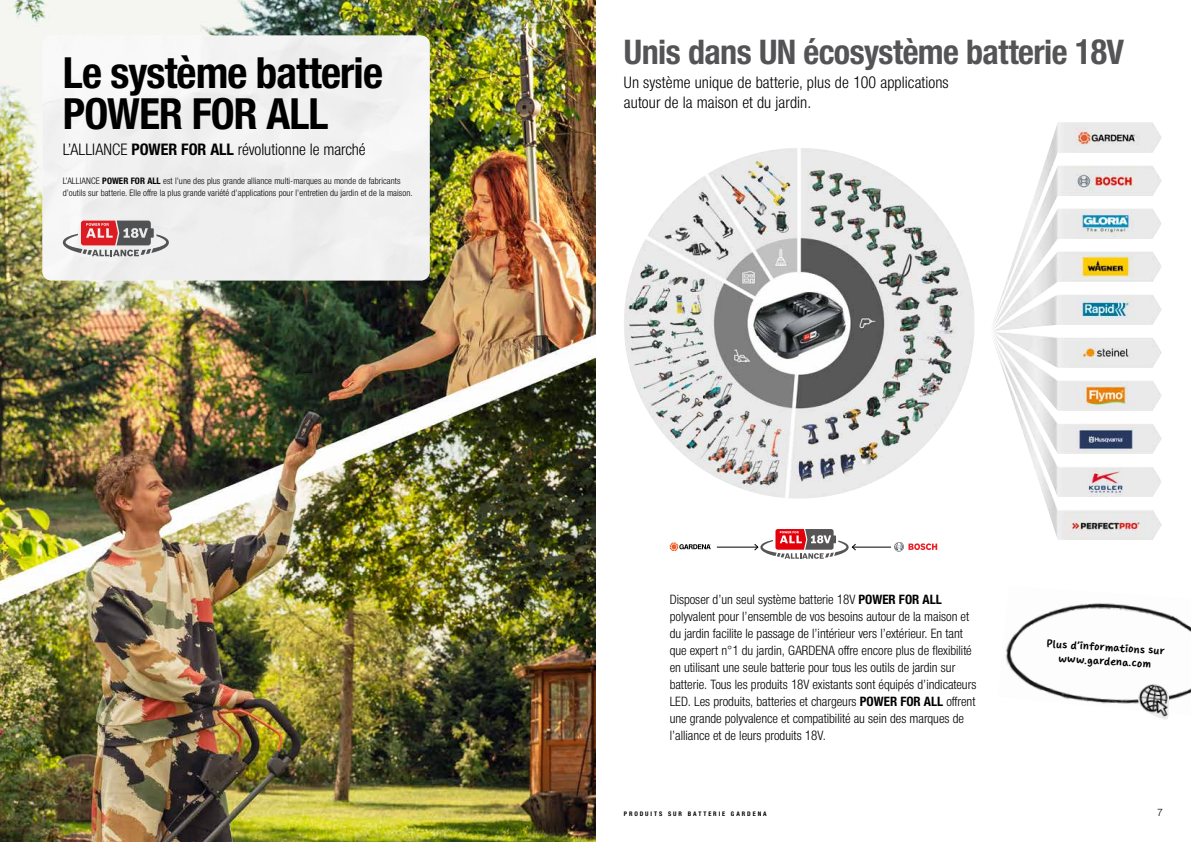
<style>
.page{position:relative;width:1191px;height:842px;background:#fff}
.page>*{position:absolute;margin:0;border:0;box-sizing:border-box;transform-origin:0 0}
.t1{font:700 43px/41px "Gardena Sans Cond";letter-spacing:-.02em;color:#000}
.t2{font:700 34px "Gardena Sans Cond";letter-spacing:-.015em;color:#545456}
.t3{font:16px/20px "Gardena Sans Cond";letter-spacing:.01em;color:#000}
.t4{font:13px/17px "Gardena Sans Cond";color:#000}
.t5{font:700 11px/14px "Core Narae Pro";color:#000;text-align:center}
.t6{font:10px "Gardena Sans";color:#000}
.t7{font:9px/12px "Gardena Sans Cond";letter-spacing:.01em;color:#000}
.t8{font:700 6.3px "Gardena Sans Cond";letter-spacing:.3em;color:#000}
.s1{font-weight:700}
</style>
<div class="page">
<img style="left:0;top:0;width:595px;height:842px">
<div style="left:43px;top:36px;width:386px;height:244px;background:#f0f0f0"></div>
<svg style="left:63px;top:221px;width:106px;height:35px"></svg>
<img style="left:624px;top:148px;width:350px;height:351px;border-radius:173px">
<img style="left:993px;top:122px;width:168px;height:418px">
<svg style="left:669px;top:542px;width:41px;height:9px"></svg>
<hr style="left:717px;top:547px;width:41px;height:1px;background:#000">
<svg style="left:894px;top:542px;width:43px;height:10px"></svg>
<hr style="left:852px;top:547px;width:39px;height:1px;background:#000">
<svg style="left:754px;top:529px;width:102px;height:30px"></svg>
<img style="left:1005px;top:603px;width:186px;height:101px">
<img style="left:1134px;top:683px;width:37px;height:37px">
<h1 class="t1" style="left:63px;top:51px;width:322px">Le système batterie<br>POWER FOR ALL</h1>
<p class="t3" style="left:63px;top:139px;width:304px">L’ALLIANCE <span class="s1">POWER FOR ALL</span> révolutionne le marché</p>
<p class="t7" style="left:63px;top:175px;width:351px">L’ALLIANCE <span class="s1">POWER FOR ALL</span> est l’une des plus grande alliance multi-marques au monde de fabricants d’outils sur batterie. Elle offre la plus grande variété d’applications pour l’entretien du jardin et de la maison.</p>
<h2 class="t2" style="left:624px;top:29px;width:502px">Unis dans UN écosystème batterie 18V</h2>
<p class="t3" style="left:624px;top:72px;width:326px">Un système unique de batterie, plus de 100 applications autour de la maison et du jardin.</p>
<p class="t4" style="left:669px;top:591px;width:308px">Disposer d’un seul système batterie 18V <span class="s1">POWER FOR ALL </span>polyvalent pour l’ensemble de vos besoins autour de la maison et du jardin facilite le passage de l’intérieur vers l’extérieur. En tant que expert n°1 du jardin, GARDENA offre encore plus de flexibilité en utilisant une seule batterie pour tous les outils de jardin sur batterie. Tous les produits 18V existants sont équipés d’indicateurs LED. Les produits, batteries et chargeurs <span class="s1">POWER FOR ALL</span> offrent une grande polyvalence et compatibilité au sein des marques de l’alliance et de leurs produits 18V.</p>
<p class="t5" style="left:1046px;top:636px;width:120px;rotate:3deg">Plus d'informations sur www.gardena.com</p>
<p class="t8" style="left:624px;top:810px;width:144px">PRODUITS SUR BATTERIE GARDENA</p>
<p class="t6" style="left:1157px;top:806px;width:7px">7</p>
</div>
